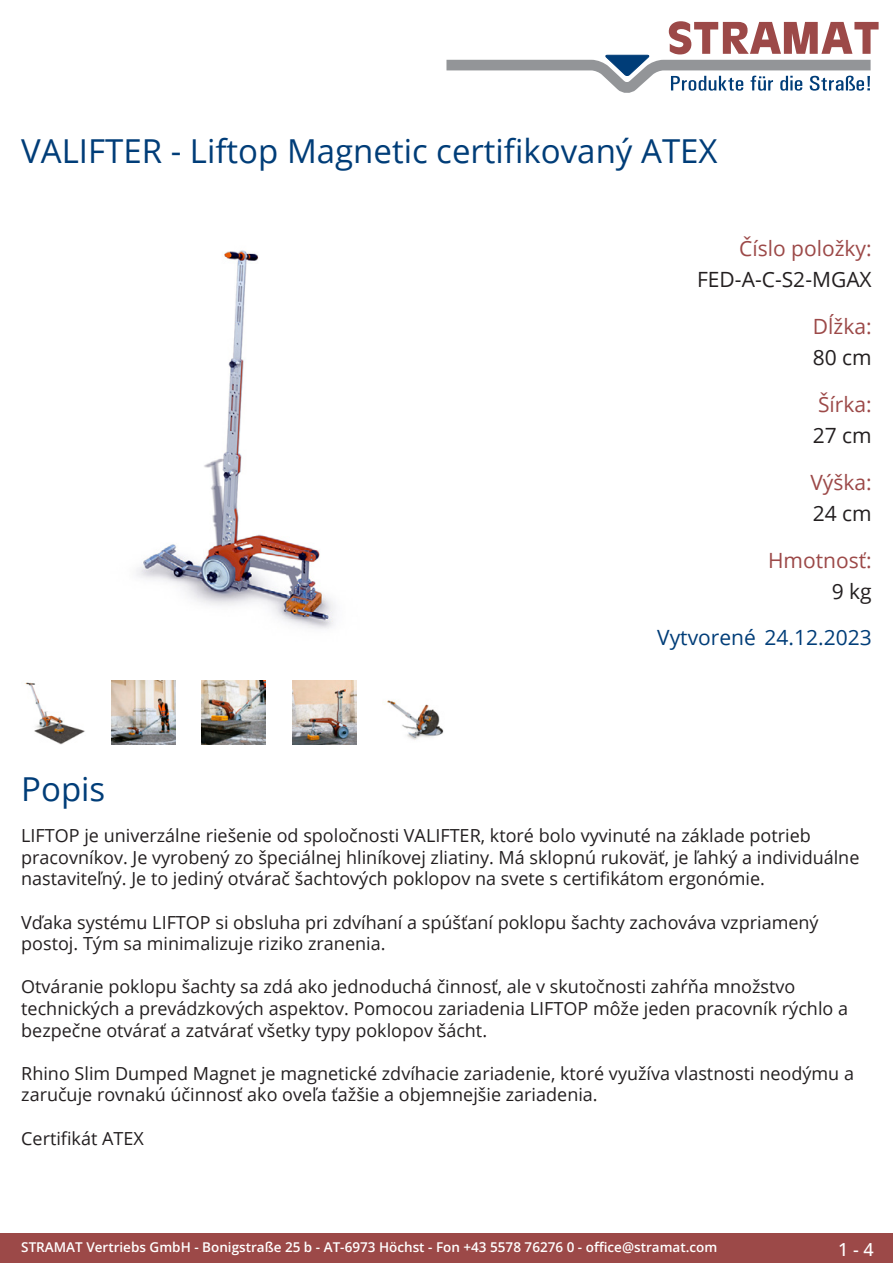
<style>
.page{position:relative;width:893px;height:1263px;background:#fff}
.page>*{position:absolute;margin:0;border:0;box-sizing:border-box;transform-origin:0 0}
.Produkttitel{font:33px "Open Sans";color:#003d78}
.TechDaten_Überschrif{font:21px "Open Sans";color:#9c4948}
.TechDaten_Inhalt{font:21px "Open Sans";color:#231f20}
.Erstellungsdatum{font:21px "Open Sans";color:#003d78}
.Beschreibung_Text{font:18px/21.6px "Open Sans";color:#231f20}
.t1{font:500 18px "Open Sans";color:#fff}
.t2{font:600 13.5px "Open Sans";color:#fff}
</style>
<div class="page">
<div style="left:0;top:1233px;width:893px;height:30px;background:#9c4948"></div>
<svg style="left:446px;top:21px;width:433px;height:72px"></svg>
<img style="left:136px;top:250px;width:199px;height:379px">
<img style="left:24px;top:682px;width:61px;height:62px">
<img style="left:112px;top:680px;width:63px;height:64px">
<img style="left:202px;top:680px;width:64px;height:64px">
<img style="left:292px;top:680px;width:64px;height:64px">
<img style="left:387px;top:700px;width:57px;height:40px">
<p class="Produkttitel" style="left:21px;top:128px;width:698px">VALIFTER - Liftop Magnetic certifikovaný ATEX</p>
<p class="TechDaten_Überschrif" style="left:739px;top:234px;width:134px">Číslo položky:</p>
<p class="TechDaten_Inhalt" style="left:697px;top:265px;width:176px">FED-A-C-S2-MGAX</p>
<p class="TechDaten_Überschrif" style="left:813px;top:312px;width:60px">Dĺžka:</p>
<p class="TechDaten_Inhalt" style="left:813px;top:343px;width:61px">80 cm</p>
<p class="TechDaten_Überschrif" style="left:818px;top:390px;width:55px">Šírka:</p>
<p class="TechDaten_Inhalt" style="left:813px;top:421px;width:61px">27 cm</p>
<p class="TechDaten_Überschrif" style="left:810px;top:468px;width:63px">Výška:</p>
<p class="TechDaten_Inhalt" style="left:813px;top:499px;width:61px">24 cm</p>
<p class="TechDaten_Überschrif" style="left:768px;top:546px;width:105px">Hmotnosť:</p>
<p class="TechDaten_Inhalt" style="left:832px;top:577px;width:42px">9 kg</p>
<p class="Erstellungsdatum" style="left:657px;top:623px;width:216px">Vytvorené 24.12.2023</p>
<p class="Produkttitel" style="left:21px;top:766px;width:86px">Popis</p>
<p class="Beschreibung_Text" style="left:21px;top:824px;width:840px">LIFTOP je univerzálne riešenie od spoločnosti VALIFTER, ktoré bolo vyvinuté na základe potrieb pracovníkov. Je vyrobený zo špeciálnej hliníkovej zliatiny. Má sklopnú rukoväť, je ľahký a individuálne nastaviteľný. Je to jediný otvárač šachtových poklopov na svete s certifikátom ergonómie.</p>
<p class="Beschreibung_Text" style="left:21px;top:911px;width:799px">Vďaka systému LIFTOP si obsluha pri zdvíhaní a spúšťaní poklopu šachty zachováva vzpriamený postoj. Tým sa minimalizuje riziko zranenia.</p>
<p class="Beschreibung_Text" style="left:21px;top:975px;width:828px">Otváranie poklopu šachty sa zdá ako jednoduchá činnosť, ale v skutočnosti zahŕňa množstvo technických a prevádzkových aspektov. Pomocou zariadenia LIFTOP môže jeden pracovník rýchlo a bezpečne otvárať a zatvárať všetky typy poklopov šácht.</p>
<p class="Beschreibung_Text" style="left:21px;top:1062px;width:834px">Rhino Slim Dumped Magnet je magnetické zdvíhacie zariadenie, ktoré využíva vlastnosti neodýmu a zaručuje rovnakú účinnosť ako oveľa ťažšie a objemnejšie zariadenia.</p>
<p class="Beschreibung_Text" style="left:21px;top:1127px;width:124px">Certifikát ATEX</p>
<p class="t2" style="left:21px;top:1238px;width:698px">STRAMAT Vertriebs GmbH - Bonigstraße 25 b - AT-6973 Höchst - Fon +43 5578 76276 0 - office@stramat.com</p>
<p class="t1" style="left:838px;top:1237px;width:37px">1 - 4</p>
</div>
